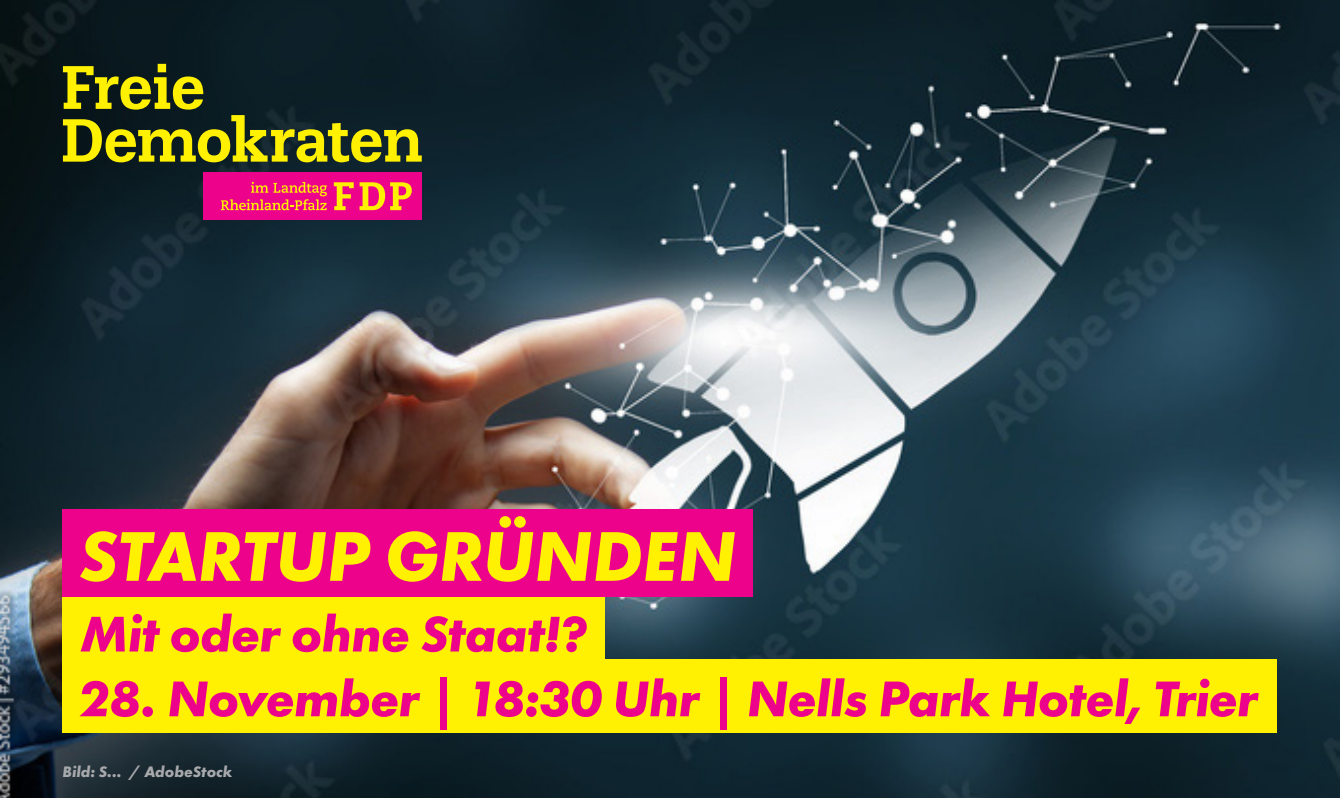
<style>
.page{position:relative;width:1340px;height:798px;background:#fff}
.page>*{position:absolute;margin:0;border:0;box-sizing:border-box;transform-origin:0 0}
.t1{font:italic 700 72.9px "Futura PT";letter-spacing:-.005em;color:#fff101}
.t2{font:italic 700 51.98px "Futura PT";letter-spacing:-.02em;color:#ed028c}
.t3{font:italic 700 15.75px "Futura PT";color:#a8a9ad}
</style>
<div class="page">
<img style="left:0;top:0;width:1339px;height:797px">
<div style="left:203px;top:172px;width:219px;height:48px;background:#ed028c"></div>
<svg style="left:334px;top:182px;width:78px;height:28px"></svg>
<svg style="left:221px;top:182px;width:106px;height:28px"></svg>
<svg style="left:63px;top:66px;width:359px;height:96px;background:#4f581a"></svg>
<div style="left:158px;top:64px;width:8px;height:8px;background:#fff101"></div>
<div style="left:63px;top:659px;width:1213px;height:73px;background:#fff101"></div>
<div style="left:63px;top:594px;width:542px;height:74px;background:#fff101"></div>
<div style="left:63px;top:509px;width:690px;height:87px;background:#ed028c"></div>
<h1 class="t1" style="left:79px;top:511px;width:658px">STARTUP GRÜNDEN</h1>
<p class="t2" style="left:79px;top:601px;width:509px">Mit oder ohne Staat!?</p>
<p class="t2" style="left:79px;top:666px;width:1180px">28. November | 18:30 Uhr | Nells Park Hotel, Trier</p>
<p class="t3" style="left:63px;top:761px;width:171px">Bild: S... / AdobeStock</p>
</div>
